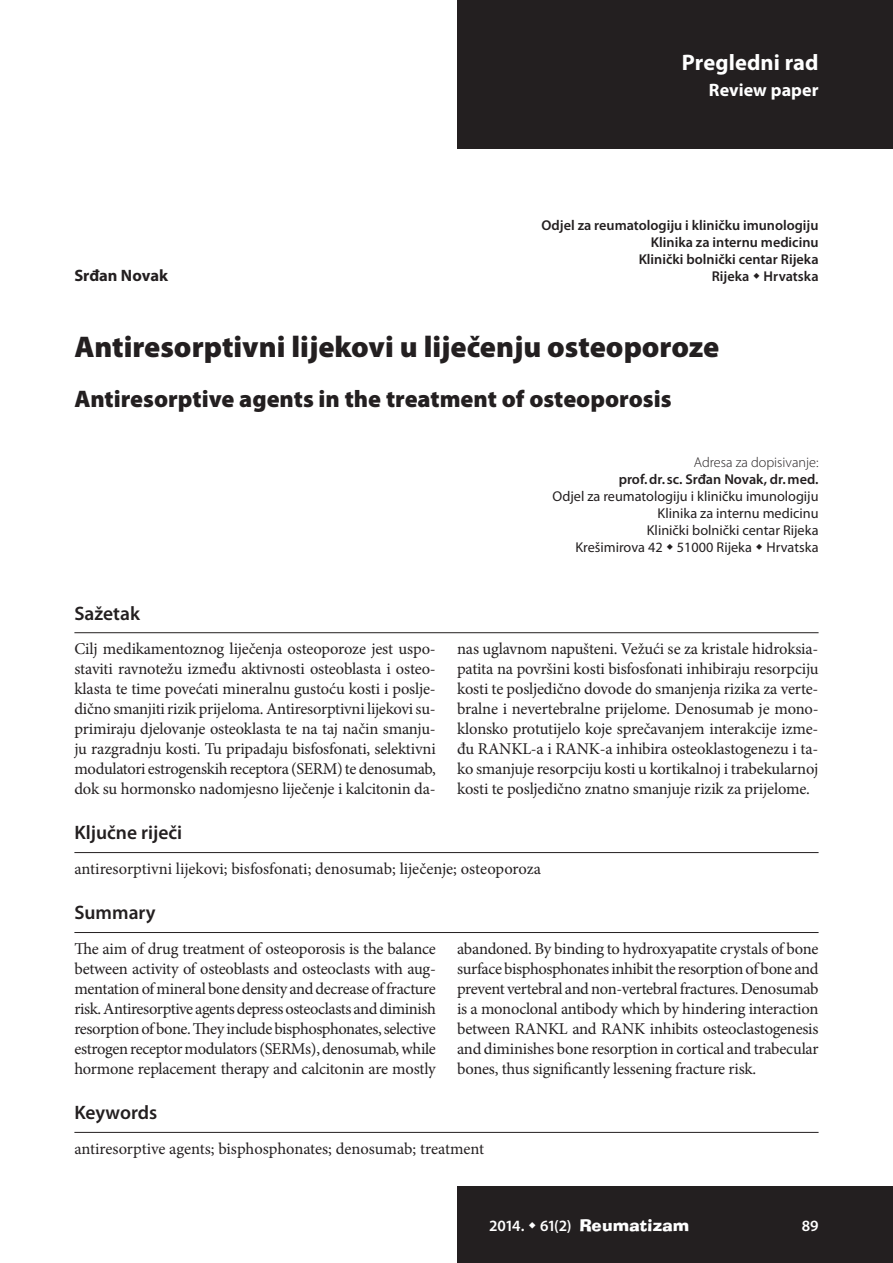
<style>
.page{position:relative;width:893px;height:1263px;background:#fff}
.page>*{position:absolute;margin:0;border:0;box-sizing:border-box;transform-origin:0 0}
.t1{font:900 30px "Myriad Pro";color:#231f20}
.t2{font:900 24px "Myriad Pro";color:#231f20}
.t3{font:700 22.5px "Myriad Pro";letter-spacing:.005em;color:#fff}
.t4{font:600 19.5px "Myriad Pro";color:#231f20}
.t5{font:700 18px "Myriad Pro";letter-spacing:.005em;color:#fff}
.t6{font:16.5px/20px "Minion Pro";letter-spacing:-.01em;color:#231f20;text-align:justify}
.t7{font:700 16.5px "Myriad Pro";color:#231f20}
.t8{font:600 15.75px "Myriad Pro";letter-spacing:-.05em;color:#fff}
.t9{font:600 14.25px/17px "Myriad Pro";color:#231f20;text-align:right}
.t10{font:14.25px/17px "Myriad Pro";color:#231f20;text-align:right}
.t11{font:300 14.25px "Myriad Pro";color:#231f20}
.s1{font-family:"Ad Lib BT";font-weight:400;font-size:16.35px}
</style>
<div class="page">
<div style="left:457px;top:1186px;width:436px;height:77px;background:#231f20"></div>
<div style="left:457px;top:0;width:436px;height:149px;background:#231f20"></div>
<hr style="left:74px;top:632px;width:745px;height:1px;background:#231f20">
<hr style="left:74px;top:852px;width:745px;height:1px;background:#231f20">
<hr style="left:74px;top:932px;width:745px;height:1px;background:#231f20">
<hr style="left:74px;top:1132px;width:745px;height:1px;background:#231f20">
<p class="t7" style="left:74px;top:269px;width:95px">Srđan Novak</p>
<h3 class="t3" style="left:682px;top:54px;width:138px">Pregledni rad</h3>
<p class="t5" style="left:709px;top:83px;width:111px">Review paper</p>
<p class="t9" style="left:542px;top:217px;width:279px">Odjel za reumatologiju i kliničku imunologiju<br>Klinika za internu medicinu<br>Klinički bolnički centar Rijeka<br>Rijeka Hrvatska</p>
<h1 class="t1" style="left:74px;top:335px;width:646px">Antiresorptivni lijekovi u liječenju osteoporoze</h1>
<h2 class="t2" style="left:74px;top:390px;width:599px">Antiresorptive agents in the treatment of osteoporosis</h2>
<p class="t11" style="left:694px;top:456px;width:126px">Adresa za dopisivanje:</p>
<p class="t9" style="left:619px;top:471px;width:201px">prof. dr. sc. Srđan Novak, dr. med.</p>
<p class="t10" style="left:552px;top:488px;width:268px">Odjel za reumatologiju i kliničku imunologiju Klinika za internu medicinu<br>Klinički bolnički centar Rijeka<br>Krešimirova 42 51000 Rijeka Hrvatska</p>
<p class="t4" style="left:74px;top:606px;width:67px">Sažetak</p>
<p class="t6" style="left:74px;top:640px;width:363px">Cilj medikamentoznog liječenja osteoporoze jest uspo&shy;staviti ravnotežu između aktivnosti osteoblasta i osteo&shy;klasta te time povećati mineralnu gustoću kosti i poslje&shy;dično smanjiti rizik prijeloma. Antiresorptivni lijekovi su&shy;primiraju djelovanje osteoklasta te na taj način smanju&shy;ju razgradnju kosti. Tu pripadaju bisfosfonati, selektivni modulatori estrogenskih receptora (SERM) te denosumab, dok su hormonsko nadomjesno liječenje i kalcitonin da-</p>
<p class="t6" style="left:457px;top:640px;width:363px">nas uglavnom napušteni. Vežući se za kristale hidroksia&shy;patita na površini kosti bisfosfonati inhibiraju resorpciju kosti te posljedično dovode do smanjenja rizika za verte&shy;bralne i nevertebralne prijelome. Denosumab je mono&shy;klonsko protutijelo koje sprečavanjem interakcije izme&shy;đu RANKL-a i RANK-a inhibira osteoklastogenezu i ta&shy;ko smanjuje resorpciju kosti u kortikalnoj i trabekularnoj kosti te posljedično znatno smanjuje rizik za prijelome.</p>
<p class="t4" style="left:74px;top:825px;width:109px">Ključne riječi</p>
<p class="t6" style="left:74px;top:860px;width:468px">antiresorptivni lijekovi; bisfosfonati; denosumab; liječenje; osteoporoza</p>
<p class="t4" style="left:74px;top:905px;width:83px">Summary</p>
<p class="t6" style="left:74px;top:940px;width:363px">The aim of drug treatment of osteoporosis is the balance between activity of osteoblasts and osteoclasts with aug&shy;mentation of mineral bone density and decrease of fracture risk. Antiresorptive agents depress osteoclasts and diminish resorption of bone. They include bisphosphonates, selective estrogen receptor modulators (SERMs), denosumab, while hormone replacement therapy and calcitonin are mostly</p>
<p class="t6" style="left:457px;top:940px;width:363px">abandoned. By binding to hydroxyapatite crystals of bone surface bisphosphonates inhibit the resorption of bone and prevent vertebral and non-vertebral fractures. Denosumab is a monoclonal antibody which by hindering interaction between RANKL and RANK inhibits osteoclastogenesis and diminishes bone resorption in cortical and trabecular bones, thus significantly lessening fracture risk.</p>
<p class="t4" style="left:74px;top:1105px;width:84px">Keywords</p>
<p class="t6" style="left:74px;top:1140px;width:411px">antiresorptive agents; bisphosphonates; denosumab; treatment</p>
<p class="t8" style="left:489px;top:1220px;width:202px">2014. 61(2) <span class="s1">Reumatizam</span></p>
<p class="t8" style="left:802px;top:1220px;width:18px">89</p>
</div>
